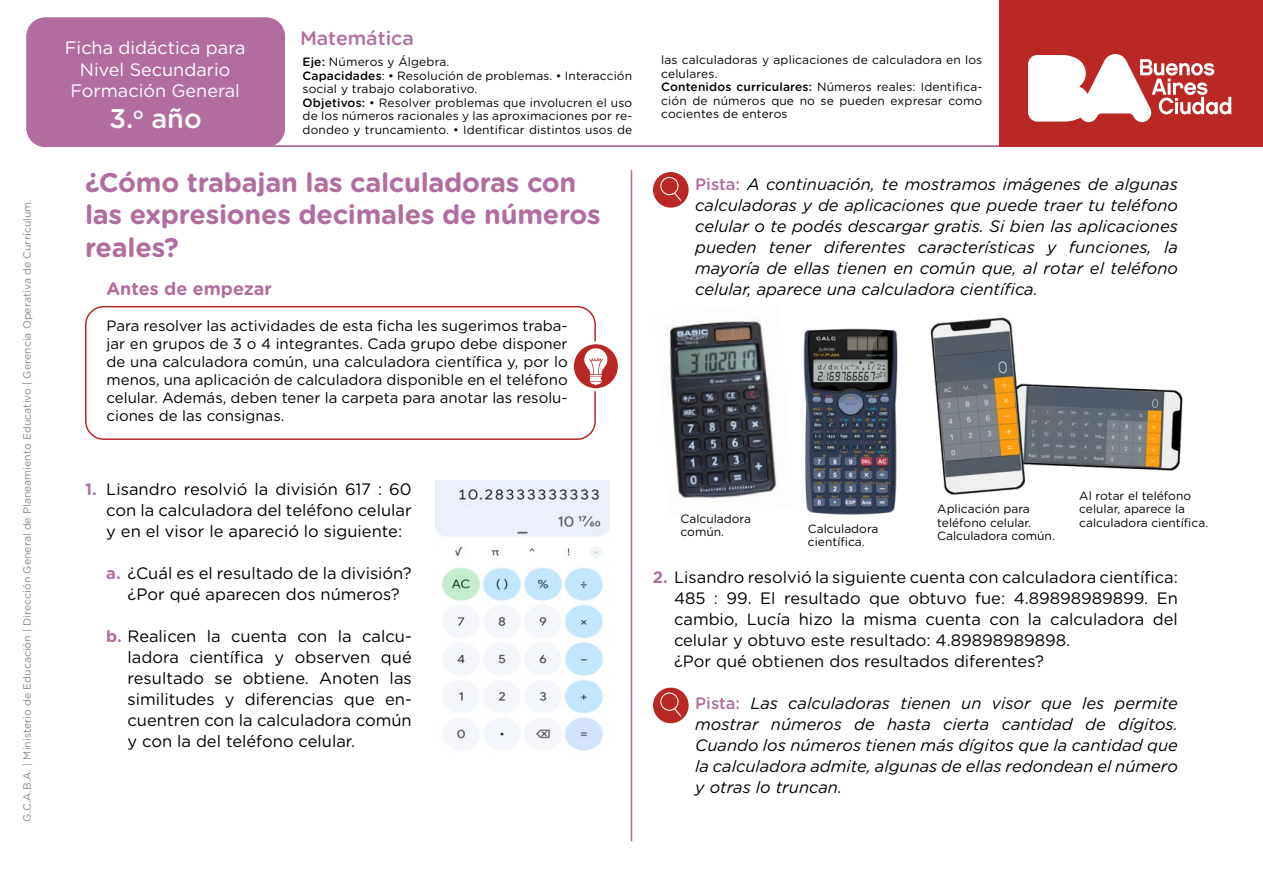
<style>
.page{position:relative;width:1263px;height:893px;background:#fff}
.page>*{position:absolute;margin:0;border:0;box-sizing:border-box;transform-origin:0 0}
.t1{font:700 27px/32.4px "Gotham Rounded";letter-spacing:-.01em;color:#b26d9f}
.t2{font:500 27px "Gotham Rounded";color:#fff}
.t3{font:500 19.5px "Gotham Rounded";color:#b26d9f}
.t4{font:18px/21.6px "Gotham Rounded";color:#fff;text-align:center}
.t5{font:700 18px "Gotham Rounded";color:#b26d9f}
.t6{font:16.5px/21px "Gotham Rounded";color:#000;text-align:justify}
.t7{font:italic 16.5px/21px "Gotham Rounded";color:#000;text-align:justify}
.t8{font:15px/18px "Gotham Rounded";color:#000;text-align:justify}
.t9{font:12px/13.5px "Gotham Rounded";letter-spacing:.01em;color:#000}
.t10{font:10.5px "Gotham Rounded";color:#878787}
.s1{font-weight:500}
.s2{font-weight:700;color:#b26d9f}
.s3{font-weight:500;font-style:normal;color:#b26d9f}
</style>
<div class="page">
<div style="left:27px;top:18px;width:257px;height:128px;background:#b26d9f;border-radius:18px"></div>
<div style="left:26px;top:18px;width:259px;height:129px;border:2px solid #b26d9f;border-radius:18px"></div>
<hr style="left:264px;top:145px;width:999px;height:2px;background:#b26d9f">
<div style="left:85px;top:306px;width:511px;height:134px;border:2px solid #b92824;border-radius:18px"></div>
<svg style="left:572px;top:343px;width:47px;height:47px"></svg>
<div style="left:571px;top:341px;width:50px;height:50px;border:3px solid #fff;border-radius:50%"></div>
<svg style="left:584px;top:348px;width:23px;height:37px"></svg>
<svg style="left:651px;top:171px;width:39px;height:38px"></svg>
<div style="left:650px;top:169px;width:42px;height:42px;border:3px solid #fff;border-radius:50%"></div>
<svg style="left:660px;top:177px;width:21px;height:24px"></svg>
<svg style="left:651px;top:686px;width:39px;height:39px"></svg>
<div style="left:650px;top:685px;width:42px;height:41px;border:3px solid #fff;border-radius:50%"></div>
<svg style="left:660px;top:692px;width:21px;height:24px"></svg>
<hr style="left:631px;top:170px;width:1px;height:671px;background:#b26d9f">
<div style="left:999px;top:0;width:264px;height:147px;background:#b92824"></div>
<svg style="left:1028px;top:54px;width:203px;height:68px"></svg>
<img style="left:669px;top:321px;width:108px;height:178px">
<img style="left:803px;top:328px;width:95px;height:187px">
<img style="left:930px;top:317px;width:253px;height:178px">
<img style="left:436px;top:480px;width:173px;height:271px">
<p class="t10" style="left:20px;top:821px;width:624px;rotate:-90deg">G.C.A.B.A. | Ministerio de Educación | Dirección General de Planeamiento Educativo | Gerencia Operativa de Currículum.</p>
<p class="t4" style="left:65px;top:36px;width:182px">Ficha didáctica para<br>Nivel Secundario<br>Formación General</p>
<h1 class="t2" style="left:110px;top:99px;width:94px">3.<sup>o</sup> año</h1>
<p class="t3" style="left:300px;top:24px;width:115px">Matemática</p>
<p class="t9" style="left:303px;top:55px;width:331px"><span class="s1">Eje:</span> Números y Álgebra.<br><span class="s1">Capacidades</span>: • Resolución de problemas. • Interacción social y trabajo colaborativo.<br><span class="s1">Objetivos:</span> • Resolver problemas que involucren el uso de los números racionales y las aproximaciones por re&shy;dondeo y truncamiento. • Identificar distintos usos de</p>
<p class="t9" style="left:661px;top:53px;width:323px">las calculadoras y aplicaciones de calculadora en los celulares.<br><span class="s1">Contenidos curriculares:</span> Números reales: Identifica&shy;ción de números que no se pueden expresar como cocientes de enteros</p>
<h1 class="t1" style="left:85px;top:165px;width:517px">¿Cómo trabajan las calculadoras con las expresiones decimales de números reales?</h1>
<p class="t5" style="left:107px;top:275px;width:167px">Antes de empezar</p>
<p class="t8" style="left:107px;top:316px;width:463px">Para resolver las actividades de esta ficha les sugerimos traba&shy;jar en grupos de 3 o 4 integrantes. Cada grupo debe disponer de una calculadora común, una calculadora científica y, por lo menos, una aplicación de calculadora disponible en el teléfono celular. Además, deben tener la carpeta para anotar las resolu&shy;ciones de las consignas.</p>
<p class="t6" style="left:106px;top:478px;width:307px;text-indent:-21px"><span class="s2">1.</span> Lisandro resolvió la división 617 : 60 con la calculadora del teléfono celular y en el visor le apareció lo siguiente:</p>
<p class="t6" style="left:106px;top:562px;width:307px;text-align:center"><span class="s2">a.</span> ¿Cuál es el resultado de la división? ¿Por qué aparecen dos números?</p>
<p class="t6" style="left:128px;top:625px;width:286px;text-indent:-21px"><span class="s2">b.</span> Realicen la cuenta con la calcu&shy;ladora científica y observen qué resultado se obtiene. Anoten las similitudes y diferencias que en&shy;cuentren con la calculadora común y con la del teléfono celular.</p>
<p class="t7" style="left:695px;top:173px;width:484px"><span class="s3">Pista:</span> A continuación, te mostramos imágenes de algunas calculadoras y de aplicaciones que puede traer tu teléfono celular o te podés descargar gratis. Si bien las aplicaciones pueden tener diferentes características y funciones, la mayoría de ellas tienen en común que, al rotar el teléfono celular, aparece una calculadora científica.</p>
<p class="t9" style="left:681px;top:511px;width:72px">Calculadora común.</p>
<p class="t9" style="left:808px;top:521px;width:72px">Calculadora científica.</p>
<p class="t9" style="left:937px;top:502px;width:119px">Aplicación para teléfono celular.<br>Calculadora común.</p>
<p class="t9" style="left:1079px;top:488px;width:130px">Al rotar el teléfono celular, aparece la calculadora científica.</p>
<p class="t6" style="left:674px;top:566px;width:505px;text-align:left;text-indent:-21px"><span class="s2">2.</span> Lisandro resolvió la siguiente cuenta con calculadora científica:<br>485 : 99. El resultado que obtuvo fue: 4.89898989899. En cambio, Lucía hizo la misma cuenta con la calculadora del celular y obtuvo este resultado: 4.89898989898.<br>¿Por qué obtienen dos resultados diferentes?</p>
<p class="t7" style="left:695px;top:692px;width:484px"><span class="s3">Pista:</span> Las calculadoras tienen un visor que les permite mostrar números de hasta cierta cantidad de dígitos.<br>Cuando los números tienen más dígitos que la cantidad que la calculadora admite, algunas de ellas redondean el número y otras lo truncan.</p>
</div>
